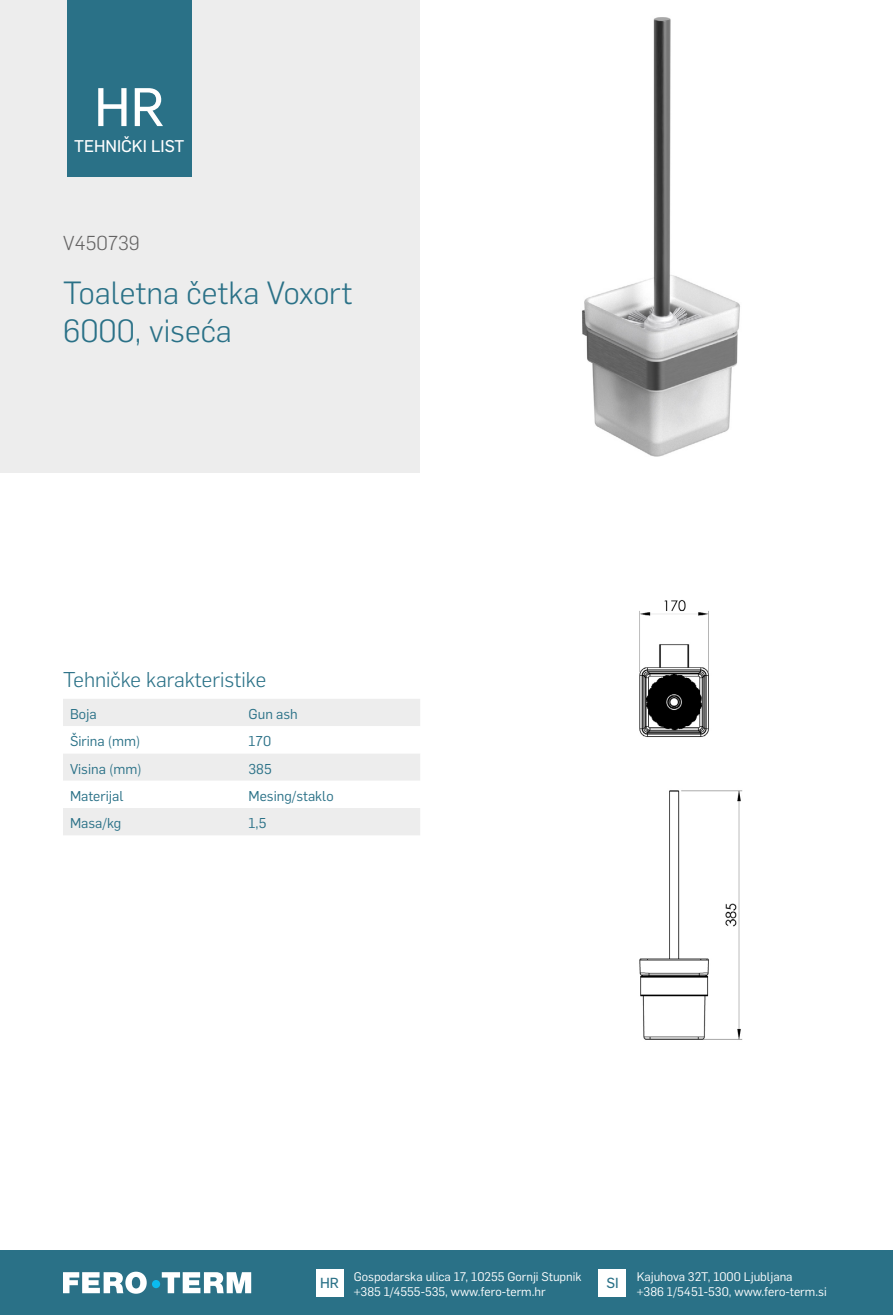
<style>
.page{position:relative;width:893px;height:1315px;background:#fff}
.page>*{position:absolute;margin:0;border:0;box-sizing:border-box;transform-origin:0 0}
.t1{font:53.2px "Flama Basic";color:#fff}
.t2{font:300 31.5px/37.8px "Flama";color:#2a7187}
.t3{font:300 21px "Flama";color:#2a7187}
.t4{font:300 19.78px "Flama";color:#646363}
.t5{font:16.62px "Flama Basic";color:#fff}
.t6{font:14.35px "Flama Basic";color:#2a7187}
.t7{font:14px "Flama";color:#2a7187}
.t8{font:12.25px/15.8px "Flama";color:#fff}
</style>
<div class="page">
<div style="left:0;top:1250px;width:893px;height:65px;background:#2a7187"></div>
<div style="left:316px;top:1269px;width:27px;height:27px;background:#fff"></div>
<div style="left:599px;top:1269px;width:27px;height:27px;background:#fff"></div>
<svg style="left:63px;top:1271px;width:188px;height:22px"></svg>
<div style="left:152px;top:1280px;width:8px;height:8px;background:#0bbbef;border-radius:50%"></div>
<div style="left:0;top:0;width:430px;height:472px;background:#ededed"></div>
<div style="left:67px;top:0;width:124px;height:177px;background:#2a7187"></div>
<div style="left:63px;top:699px;width:357px;height:136px;background:#ededed"></div>
<svg style="left:63px;top:726px;width:357px;height:82px"></svg>
<img style="left:639px;top:600px;width:104px;height:440px">
<img style="left:420px;top:0;width:320px;height:472px">
<h1 class="t1" style="left:94px;top:70px;width:72px">HR</h1>
<h3 class="t5" style="left:74px;top:134px;width:112px">TEHNIČKI LIST</h3>
<h3 class="t4" style="left:63px;top:229px;width:78px">V450739</h3>
<h2 class="t2" style="left:63px;top:272px;width:291px">Toaletna četka Voxort<br>6000, viseća</h2>
<h3 class="t3" style="left:63px;top:665px;width:205px">Tehničke karakteristike</h3>
<p class="t7" style="left:70px;top:704px;width:28px">Boja</p>
<p class="t7" style="left:249px;top:704px;width:51px">Gun ash</p>
<p class="t7" style="left:70px;top:732px;width:72px">Širina (mm)</p>
<p class="t7" style="left:249px;top:732px;width:24px">170</p>
<p class="t7" style="left:70px;top:759px;width:73px">Visina (mm)</p>
<p class="t7" style="left:249px;top:759px;width:25px">385</p>
<p class="t7" style="left:70px;top:786px;width:55px">Materijal</p>
<p class="t7" style="left:249px;top:786px;width:86px">Mesing/staklo</p>
<p class="t7" style="left:70px;top:813px;width:53px">Masa/kg</p>
<p class="t7" style="left:249px;top:813px;width:19px">1,5</p>
<p class="t6" style="left:320px;top:1272px;width:20px">HR</p>
<p class="t8" style="left:637px;top:1267px;width:191px">Kajuhova 32T, 1000 Ljubljana<br>+386 1/5451-530, www.fero-term.si</p>
<p class="t8" style="left:354px;top:1267px;width:229px">Gospodarska ulica 17, 10255 Gornji Stupnik +385 1/4555-535, www.fero-term.hr</p>
<p class="t6" style="left:606px;top:1272px;width:14px">SI</p>
</div>
